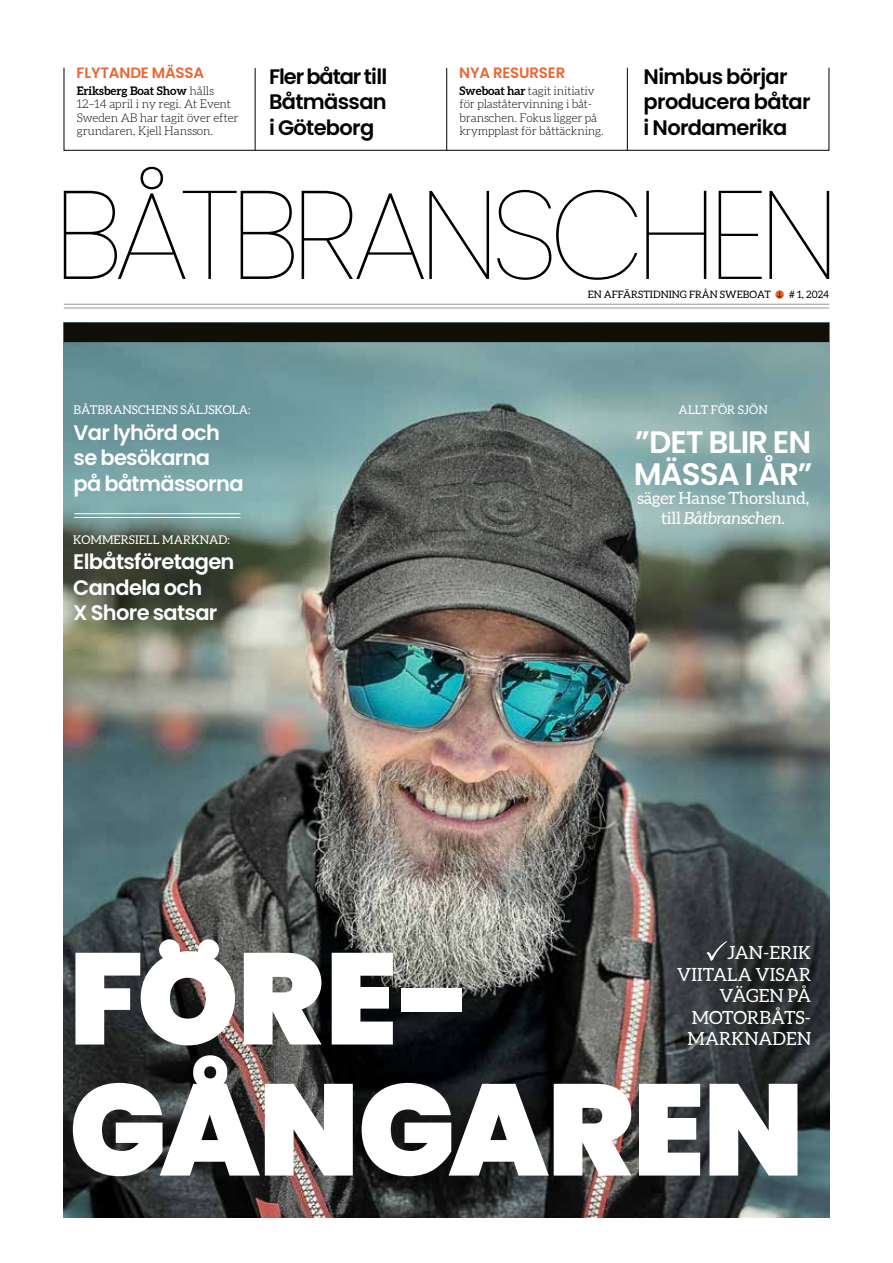
<style>
.page{position:relative;width:893px;height:1263px;background:#fff}
.page>*{position:absolute;margin:0;border:0;box-sizing:border-box;transform-origin:0 0}
.t1{font:900 129.6px "Poppins";letter-spacing:-.01em;color:#fff}
.t2{font:600 31.05px/31.5px "Poppins";letter-spacing:-.03em;color:#fff}
.t3{font:600 21px/25.5px "Poppins";letter-spacing:-.03em;color:#fff}
.t4{font:600 21px/25.5px "Poppins";letter-spacing:-.03em;color:#000}
.t5{font:600 21px "Poppins";letter-spacing:-.05em;color:#000}
.t6{font:18.15px/21.6px "Aleo";letter-spacing:.01em;color:#fff;text-align:right}
.t7{font:16.8px/19.5px "Aleo";letter-spacing:-.01em;color:#fff;text-align:center}
.t8{font:600 15px "Poppins";letter-spacing:-.01em;color:#ea6734}
.t9{font:12px "Aleo";letter-spacing:.01em;color:#fff}
.t10{font:300 11.85px/13.5px "Aleo";letter-spacing:-.01em;color:#000}
.t11{font:10.2px "Aleo";letter-spacing:.01em;color:#000}
.s1{font-weight:700}
.s2{font-style:italic}
</style>
<div class="page">
<img style="left:64px;top:342px;width:765px;height:876px">
<div style="left:64px;top:323px;width:765px;height:19px;background:#110f08"></div>
<hr style="left:64px;top:304px;width:765px;height:1px;background:#959490">
<hr style="left:64px;top:308px;width:765px;height:1px;background:#959490">
<svg style="left:64px;top:167px;width:765px;height:113px"></svg>
<hr style="left:627px;top:68px;width:1px;height:82px;background:#000">
<hr style="left:255px;top:68px;width:1px;height:82px;background:#000">
<hr style="left:446px;top:68px;width:1px;height:82px;background:#000">
<svg style="left:775px;top:290px;width:9px;height:9px"></svg>
<svg style="left:777px;top:291px;width:5px;height:7px"></svg>
<hr style="left:75px;top:513px;width:165px;height:1px;background:#fff">
<hr style="left:75px;top:517px;width:165px;height:1px;background:#fff">
<svg style="left:706px;top:941px;width:21px;height:20px"></svg>
<div style="left:159px;top:939px;width:21px;height:21px;background:#fff;border-radius:50%"></div>
<div style="left:198px;top:939px;width:21px;height:21px;background:#fff;border-radius:50%"></div>
<svg style="left:193px;top:1055px;width:34px;height:34px"></svg>
<p class="t8" style="left:77px;top:65px;width:129px">FLYTANDE MÄSSA</p>
<h3 class="t5" style="left:269px;top:64px;width:120px">Fler båtar till</h3>
<p class="t8" style="left:459px;top:65px;width:108px">NYA RESURSER</p>
<h3 class="t4" style="left:269px;top:89px;width:119px">Båtmässan i Göteborg</h3>
<p class="t10" style="left:77px;top:85px;width:163px"><span class="s1">Eriksberg Boat Show</span> hålls<br>12–14 april i ny regi. At Event<br>Sweden AB har tagit över efter grundaren, Kjell Hansson.</p>
<p class="t10" style="left:459px;top:85px;width:146px"><span class="s1">Sweboat har</span> tagit initiativ för plaståtervinning i båt&shy;branschen. Fokus ligger på krympplast för båttäckning.</p>
<h3 class="t4" style="left:644px;top:64px;width:168px">Nimbus börjar producera båtar i Nordamerika</h3>
<p class="t9" style="left:74px;top:403px;width:179px">BÅTBRANSCHENS SÄLJSKOLA:</p>
<h3 class="t3" style="left:74px;top:420px;width:171px">Var lyhörd och se besökarna<br>på båtmässorna</h3>
<p class="t9" style="left:73px;top:532px;width:158px">KOMMERSIELL MARKNAD:</p>
<h3 class="t3" style="left:73px;top:549px;width:163px">Elbåtsföretagen<br>Candela och<br>X Shore satsar</h3>
<p class="t11" style="left:588px;top:289px;width:184px">EN AFFÄRSTIDNING FRÅN SWEBOAT</p>
<p class="t11" style="left:789px;top:289px;width:42px"># 1, 2024</p>
<p class="t9" style="left:679px;top:403px;width:91px">ALLT FÖR SJÖN</p>
<h2 class="t2" style="left:634px;top:427px;width:181px">”DET BLIR EN<br>MÄSSA I ÅR”</h2>
<h3 class="t7" style="left:637px;top:489px;width:174px">säger Hanse Thorslund, till <span class="s2">Båtbranschen.</span></h3>
<h3 class="t6" style="left:677px;top:942px;width:136px">JAN-ERIK<br>VIITALA VISAR<br>VÄGEN PÅ<br>MOTORBÅTS-</h3>
<h1 class="t1" style="left:69px;top:924px;width:405px">FORE-</h1>
<h3 class="t6" style="left:688px;top:1029px;width:125px">MARKNADEN</h3>
<h1 class="t1" style="left:69px;top:1055px;width:736px">GANGAREN</h1>
</div>
